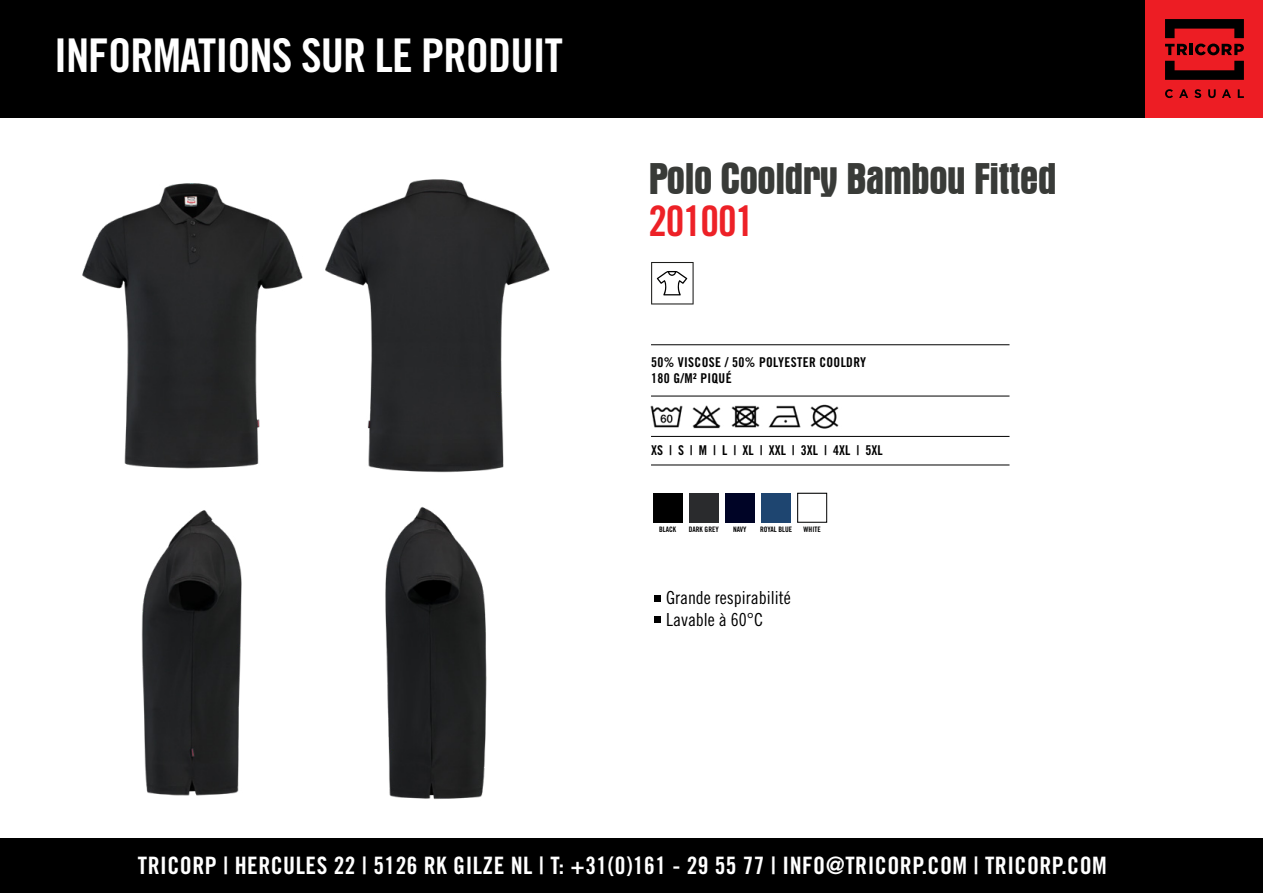
<style>
.page{position:relative;width:1263px;height:893px;background:#fff}
.page>*{position:absolute;margin:0;border:0;box-sizing:border-box;transform-origin:0 0}
.t1{font:46.5px "Trade Gothic LT Std Bd Cn 20";letter-spacing:-.02em;color:#fff}
.t2{font:700 condensed 45px "Aurora BT";letter-spacing:-.025em;color:#393b38}
.t3{font:42px "Trade Gothic LT Std Bd Cn 20";letter-spacing:-.03em;color:#ed2127}
.t4{font:24px "Trade Gothic LT Std Bd Cn 20";letter-spacing:.02em;color:#fff}
.t5{font:18px/21.6px "Trade Gothic LT Std Cn 18";color:#000}
.t6{font:13.5px/16.5px "Trade Gothic LT Std Bd Cn 20";letter-spacing:.025em;color:#000}
.t7{font:13.5px "Trade Gothic LT Std Bd Cn 20";color:#000}
.t8{font:7.5px "Trade Gothic LT Std Bd Cn 20";color:#000}
</style>
<div class="page">
<div style="left:0;top:0;width:1263px;height:117px;background:#000"></div>
<div style="left:0;top:839px;width:1263px;height:54px;background:#000"></div>
<div style="left:1146px;top:0;width:117px;height:117px;background:#ed1d24"></div>
<svg style="left:1165px;top:44px;width:79px;height:11px"></svg>
<svg style="left:1165px;top:19px;width:79px;height:19px"></svg>
<svg style="left:1165px;top:61px;width:79px;height:19px"></svg>
<svg style="left:1165px;top:89px;width:8px;height:9px"></svg>
<svg style="left:1179px;top:89px;width:9px;height:9px"></svg>
<svg style="left:1194px;top:89px;width:7px;height:9px"></svg>
<svg style="left:1208px;top:89px;width:8px;height:9px"></svg>
<svg style="left:1222px;top:89px;width:9px;height:9px"></svg>
<svg style="left:1238px;top:89px;width:6px;height:9px"></svg>
<img style="left:82px;top:183px;width:204px;height:286px">
<img style="left:286px;top:179px;width:264px;height:294px">
<hr style="left:651px;top:344px;width:358px;height:1px;background:#000">
<hr style="left:651px;top:396px;width:358px;height:1px;background:#000">
<hr style="left:651px;top:436px;width:358px;height:1px;background:#000">
<hr style="left:651px;top:465px;width:358px;height:1px;background:#000">
<img style="left:650px;top:405px;width:33px;height:23px">
<img style="left:692px;top:405px;width:29px;height:24px">
<img style="left:731px;top:405px;width:29px;height:23px">
<img style="left:768px;top:405px;width:33px;height:23px">
<img style="left:810px;top:404px;width:29px;height:25px">
<img style="left:653px;top:493px;width:29px;height:29px">
<img style="left:689px;top:493px;width:29px;height:29px">
<img style="left:725px;top:493px;width:29px;height:29px">
<img style="left:761px;top:493px;width:29px;height:29px">
<div style="left:797px;top:493px;width:30px;height:29px;border:1px solid #000"></div>
<svg style="left:651px;top:262px;width:43px;height:42px"></svg>
<img style="left:141px;top:510px;width:101px;height:286px">
<img style="left:385px;top:506px;width:102px;height:293px">
<svg style="left:654px;top:596px;width:6px;height:6px"></svg>
<svg style="left:654px;top:617px;width:6px;height:6px"></svg>
<h1 class="t1" style="left:54px;top:27px;width:510px">INFORMATIONS SUR LE PRODUIT</h1>
<h2 class="t2" style="left:648px;top:153px;width:410px">Polo Cooldry Bambou Fitted</h2>
<h3 class="t3" style="left:648px;top:195px;width:107px">201001</h3>
<p class="t6" style="left:651px;top:354px;width:217px">50% VISCOSE / 50% POLYESTER COOLDRY<br>180 G/M² PIQUÉ</p>
<p class="t7" style="left:651px;top:442px;width:233px">XS | S | M | L | XL | XXL | 3XL | 4XL | 5XL</p>
<p class="t8" style="left:659px;top:525px;width:19px">BLACK</p>
<p class="t8" style="left:689px;top:525px;width:31px">DARK GREY</p>
<p class="t8" style="left:733px;top:525px;width:15px">NAVY</p>
<p class="t8" style="left:760px;top:525px;width:34px">ROYAL BLUE</p>
<p class="t8" style="left:804px;top:525px;width:19px">WHITE</p>
<p class="t5" style="left:666px;top:587px;width:126px">Grande respirabilité<br>Lavable à 60°C</p>
<p class="t4" style="left:138px;top:850px;width:970px">TRICORP | HERCULES 22 | 5126 RK GILZE NL | T: +31(0)161 - 29 55 77 | INFO@TRICORP.COM | TRICORP.COM</p>
</div>
